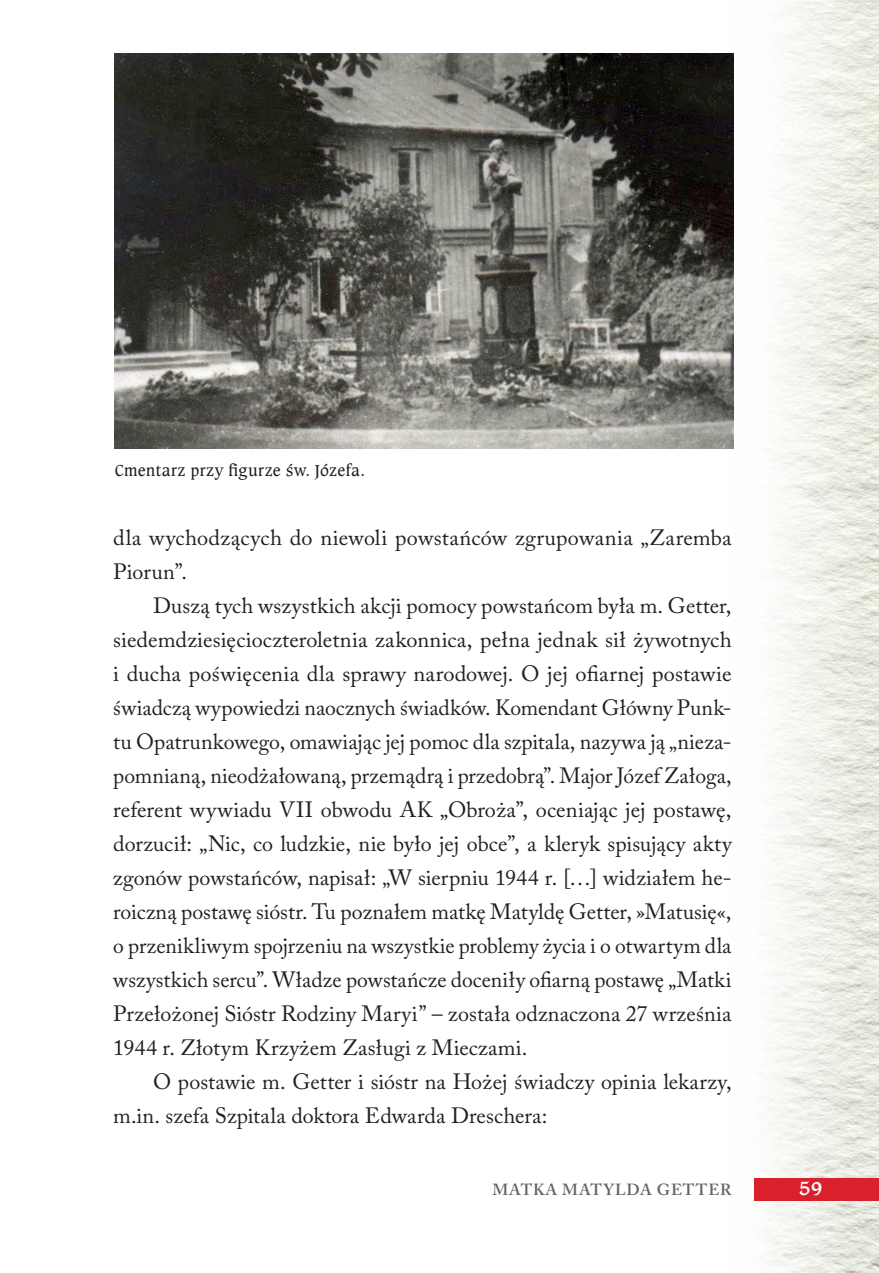
<style>
.page{position:relative;width:879px;height:1273px;background:#fff}
.page>*{position:absolute;margin:0;border:0;box-sizing:border-box;transform-origin:0 0}
.t1{font:22px/34px "Adobe Caslon Pro";letter-spacing:.01em;color:#231f20}
.t2{font:700 20px "Caxton Bk EU";color:#fff}
.t3{font:17px "Caxton Bk EU";letter-spacing:.005em;color:#231f20}
.t4{font:600 16px "Adobe Caslon Pro";letter-spacing:.055em;color:#636366}
</style>
<div class="page">
<img style="left:731px;top:0;width:147px;height:1272px">
<div style="left:754px;top:1177px;width:124px;height:23px;background:#da202d"></div>
<img style="left:115px;top:53px;width:618px;height:395px">
<p class="t3" style="left:115px;top:460px;width:252px">Cmentarz przy figurze św. Józefa.</p>
<p class="t1" style="left:113px;top:520px;width:620px">dla wychodzących do niewoli powstańców zgrupowania „Zaremba<br>Piorun”.</p>
<p class="t1" style="left:113px;top:588px;width:620px;text-align:justify;text-indent:40px">Duszą tych wszystkich akcji pomocy powstańcom była m. Getter, siedemdziesięcioczteroletnia zakonnica, pełna jednak sił żywotnych i ducha poświęcenia dla sprawy narodowej. O jej ofiarnej postawie świadczą wypowiedzi naocznych świadków. Komendant Główny Punk&shy;tu Opatrunkowego, omawiając jej pomoc dla szpitala, nazywa ją „nieza&shy;pomnianą, nieodżałowaną, przemądrą i przedobrą”. Major Józef Załoga, referent wywiadu VII obwodu AK „Obroża”, oceniając jej postawę, dorzucił: „Nic, co ludzkie, nie było jej obce”, a kleryk spisujący akty zgonów powstańców, napisał: „W sierpniu 1944 r. […] widziałem he&shy;roiczną postawę sióstr. Tu poznałem matkę Matyldę Getter, »Matusię«, o przenikliwym spojrzeniu na wszystkie problemy życia i o otwartym dla wszystkich sercu”. Władze powstańcze doceniły ofiarną postawę „Matki Przełożonej Sióstr Rodziny Maryi” – została odznaczona 27 września 1944 r. Złotym Krzyżem Zasługi z Mieczami.</p>
<p class="t1" style="left:113px;top:1064px;width:619px;text-indent:40px">O postawie m. Getter i sióstr na Hożej świadczy opinia lekarzy, m.in. szefa Szpitala doktora Edwarda Dreschera:</p>
<p class="t4" style="left:492px;top:1179px;width:240px">MATKA MATYLDA GETTER</p>
<p class="t2" style="left:799px;top:1175px;width:25px">59</p>
</div>
